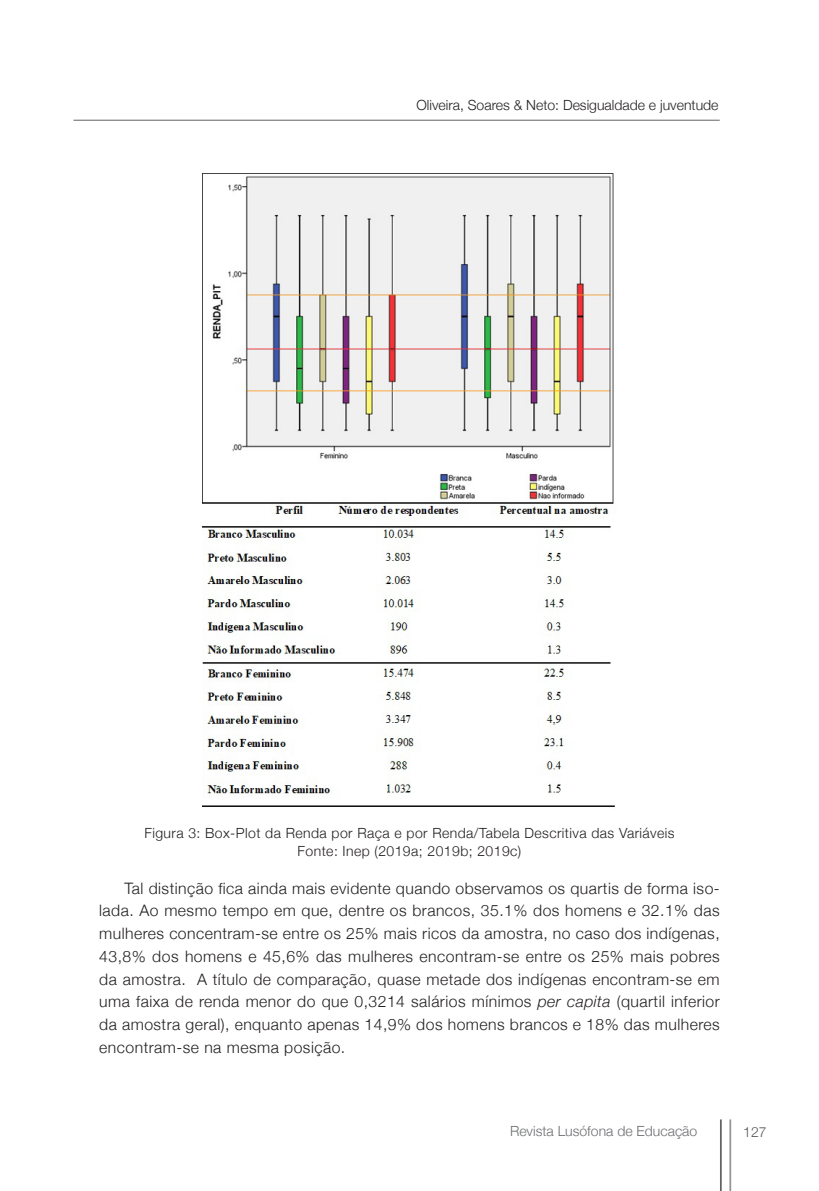
<style>
.page{position:relative;width:819px;height:1191px;background:#fff}
.page>*{position:absolute;margin:0;border:0;box-sizing:border-box;transform-origin:0 0}
.texto{font:300 15.75px/22.8px "Helvetica Neue";letter-spacing:.03em;color:#231f20;text-align:justify}
.legenda{font:300 14px/17.5px "Helvetica Neue";letter-spacing:.03em;color:#231f20;text-align:center}
.legenda-2{font:300 14px "Helvetica Neue";color:#231f20}
.t1{font:300 14px "Helvetica Neue";color:#6c6d70}
.t2{font:300 14px "Helvetica Neue";color:#57585a}
.s1{font-style:italic}
</style>
<div class="page">
<hr style="left:729px;top:1119px;width:2px;height:72px;background:#939598">
<hr style="left:720px;top:1119px;width:1px;height:72px;background:#636366">
<hr style="left:73px;top:120px;width:646px;height:1px;background:#636366">
<img style="left:202px;top:174px;width:413px;height:633px">
<p class="legenda-2" style="left:416px;top:94px;width:303px">Oliveira, Soares &amp; Neto: Desigualdade e juventude</p>
<p class="legenda" style="left:144px;top:823px;width:531px">Figura 3: Box-Plot da Renda por Raça e por Renda/Tabela Descritiva das Variáveis<br>Fonte: Inep (2019a; 2019b; 2019c)</p>
<p class="texto" style="left:99px;top:875px;width:622px;text-indent:25px">Tal distinção fica ainda mais evidente quando observamos os quartis de forma iso&shy;lada. Ao mesmo tempo em que, dentre os brancos, 35.1% dos homens e 32.1% das mulheres concentram-se entre os 25% mais ricos da amostra, no caso dos indígenas, 43,8% dos homens e 45,6% das mulheres encontram-se entre os 25% mais pobres da amostra. A título de comparação, quase metade dos indígenas encontram-se em uma faixa de renda menor do que 0,3214 salários mínimos <span class="s1">per capita</span> (quartil inferior da amostra geral), enquanto apenas 14,9% dos homens brancos e 18% das mulheres encontram-se na mesma posição.</p>
<p class="t1" style="left:510px;top:1119px;width:189px">Revista Lusófona de Educação</p>
<p class="t2" style="left:743px;top:1120px;width:25px">127</p>
</div>
